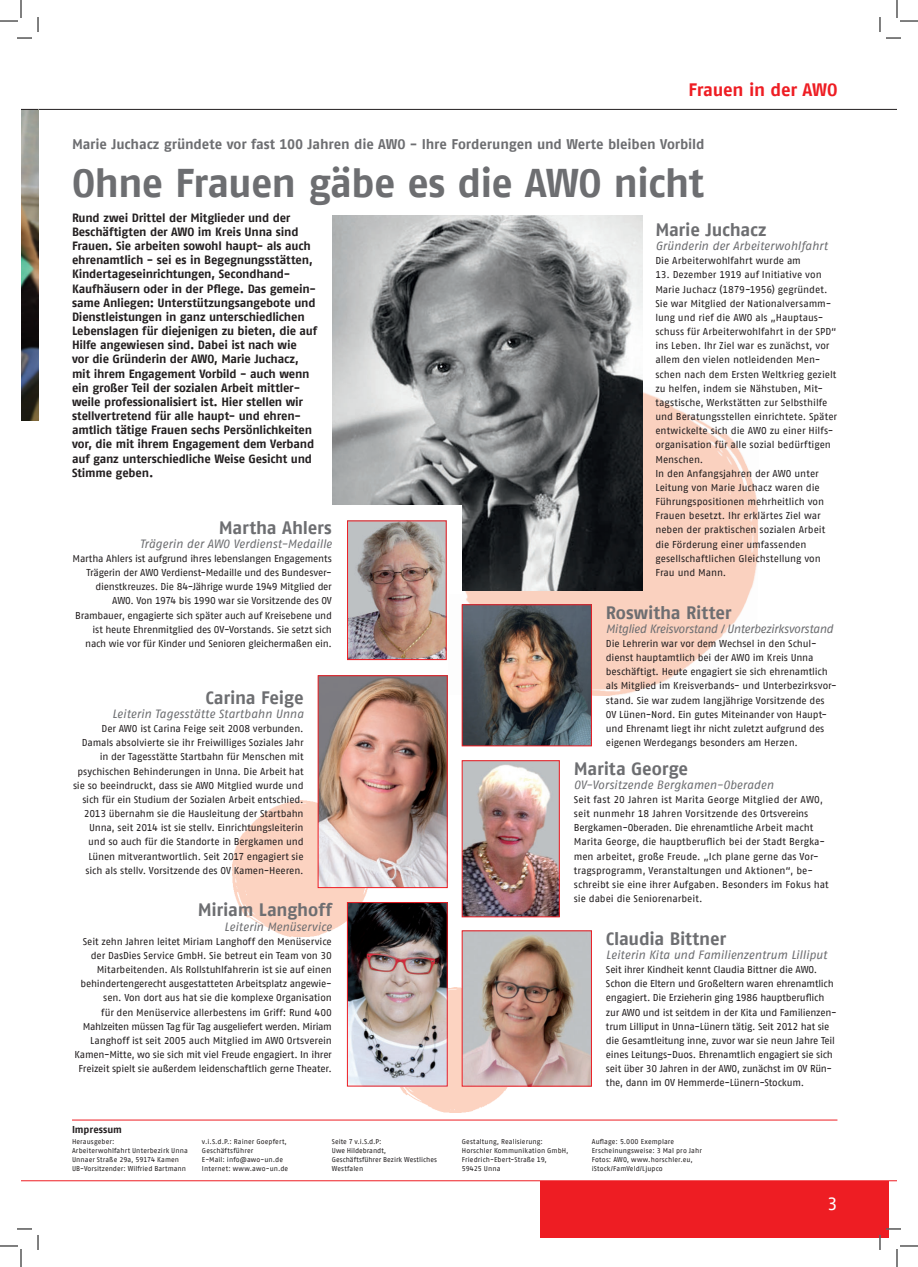
<style>
.page{position:relative;width:918px;height:1267px;background:#fff}
.page>*{position:absolute;margin:0;border:0;box-sizing:border-box;transform-origin:0 0}
.t1{font:700 40px "AWO Fago Office";letter-spacing:-.025em;color:#6d6e71}
.t2{font:700 18px "AWO Fago Office";letter-spacing:-.015em;color:#6d6e71}
.t3{font:700 18px "AWO Fago Office";letter-spacing:-.015em;color:#ee1d23}
.t4{font:18px "AWO Fago Office";color:#fff}
.t5{font:700 14px "AWO Fago Office";letter-spacing:-.01em;color:#6d6e71}
.t6{font:700 12px/14.2px "AWO Fago Office";letter-spacing:-.02em;color:#231f20}
.t7{font:italic 12px "AWO Fago Office";letter-spacing:-.01em;color:#6d6e71}
.t8{font:italic 12px "AWO Fago Office";letter-spacing:-.035em;color:#6d6e71}
.t9{font:10px/14.2px "AWO Fago Office";letter-spacing:-.01em;color:#231f20}
.t10{font:700 10px "AWO Fago Office";color:#231f20}
.t11{font:7px/9px "AWO Fago Office";letter-spacing:.01em;color:#231f20}
</style>
<div class="page">
<div style="left:540px;top:1180px;width:348px;height:57px;background:#ee1d23"></div>
<svg style="left:21px;top:1180px;width:17px;height:1px"></svg>
<hr style="left:38px;top:109px;width:859px;height:1px;background:#231f20">
<img style="left:21px;top:110px;width:17px;height:310px">
<img style="left:232px;top:801px;width:137px;height:136px">
<img style="left:392px;top:987px;width:125px;height:125px">
<img style="left:461px;top:385px;width:297px;height:312px">
<hr style="left:38px;top:1180px;width:859px;height:1px;background:#ee1d23">
<svg style="left:21px;top:109px;width:17px;height:1px"></svg>
<img style="left:349px;top:904px;width:97px;height:180px">
<div style="left:347px;top:902px;width:101px;height:184px;border:1px solid #ee1d23"></div>
<img style="left:464px;top:932px;width:126px;height:152px">
<div style="left:462px;top:930px;width:130px;height:156px;border:1px solid #ee1d23"></div>
<img style="left:320px;top:677px;width:126px;height:209px">
<div style="left:318px;top:675px;width:130px;height:213px;border:1px solid #ee1d23"></div>
<img style="left:464px;top:762px;width:94px;height:153px">
<div style="left:462px;top:760px;width:98px;height:157px;border:1px solid #ee1d23"></div>
<img style="left:333px;top:216px;width:309px;height:374px">
<div style="left:332px;top:505px;width:130px;height:89px;background:#fff"></div>
<img style="left:349px;top:522px;width:95px;height:136px">
<div style="left:347px;top:520px;width:99px;height:140px;border:1px solid #ee1d23"></div>
<img style="left:464px;top:606px;width:126px;height:138px">
<div style="left:462px;top:604px;width:130px;height:142px;border:1px solid #ee1d23"></div>
<hr style="left:72px;top:1119px;width:765px;height:1px;background:#ee1d23">
<svg style="left:17px;top:1228px;width:15px;height:1px"></svg>
<svg style="left:886px;top:1228px;width:15px;height:1px"></svg>
<svg style="left:37px;top:1235px;width:2px;height:15px"></svg>
<svg style="left:879px;top:1235px;width:2px;height:15px"></svg>
<svg style="left:0;top:0;width:39px;height:39px"></svg>
<svg style="left:0;top:1245px;width:22px;height:22px"></svg>
<svg style="left:879px;top:0;width:39px;height:39px"></svg>
<svg style="left:896px;top:1245px;width:22px;height:22px"></svg>
<h2 class="t3" style="left:689px;top:81px;width:150px">Frauen in der AWO</h2>
<h3 class="t5" style="left:72px;top:138px;width:634px">Marie Juchacz gründete vor fast 100 Jahren die AWO - Ihre Forderungen und Werte bleiben Vorbild</h3>
<h1 class="t1" style="left:72px;top:164px;width:634px">Ohne Frauen gäbe es die AWO nicht</h1>
<p class="t6" style="left:72px;top:211px;width:247px">Rund zwei Drittel der Mitglieder und der Beschäftigten der AWO im Kreis Unna sind Frauen. Sie arbeiten sowohl haupt- als auch ehrenamtlich - sei es in Begegnungsstätten, Kindertageseinrichtungen, Secondhand-Kaufhäusern oder in der Pflege. Das gemein&shy;same Anliegen: Unterstützungsangebote und Dienstleistungen in ganz unterschiedlichen Lebenslagen für diejenigen zu bieten, die auf Hilfe angewiesen sind. Dabei ist nach wie<br>vor die Gründerin der AWO, Marie Juchacz, mit ihrem Engagement Vorbild - auch wenn ein großer Teil der sozialen Arbeit mittler&shy;weile professionalisiert ist. Hier stellen wir stellvertretend für alle haupt- und ehren&shy;amtlich tätige Frauen sechs Persönlichkeiten vor, die mit ihrem Engagement dem Verband auf ganz unterschiedliche Weise Gesicht und Stimme geben.</p>
<h2 class="t2" style="left:219px;top:518px;width:114px">Martha Ahlers</h2>
<p class="t7" style="left:140px;top:539px;width:194px">Trägerin der AWO Verdienst-Medaille</p>
<p class="t9" style="left:73px;top:551px;width:261px;text-align:right">Martha Ahlers ist aufgrund ihres lebenslangen Engagements Trägerin der AWO Verdienst-Medaille und des Bundesver&shy;dienstkreuzes. Die 84-Jährige wurde 1949 Mitglied der AWO. Von 1974 bis 1990 war sie Vorsitzende des OV Brambauer, engagierte sich später auch auf Kreisebene und ist heute Ehrenmitglied des OV-Vorstands. Sie setzt sich nach wie vor für Kinder und Senioren gleichermaßen ein.</p>
<h2 class="t2" style="left:205px;top:689px;width:100px">Carina Feige</h2>
<p class="t7" style="left:112px;top:709px;width:193px">Leiterin Tagesstätte Startbahn Unna</p>
<p class="t9" style="left:73px;top:721px;width:232px;text-align:right">Der AWO ist Carina Feige seit 2008 verbunden.<br>Damals absolvierte sie ihr Freiwilliges Soziales Jahr in der Tagesstätte Startbahn für Menschen mit psychischen Behinderungen in Unna. Die Arbeit hat sie so beeindruckt, dass sie AWO Mitglied wurde und sich für ein Studium der Sozialen Arbeit entschied.<br>2013 übernahm sie die Hausleitung der Startbahn Unna, seit 2014 ist sie stellv. Einrichtungsleiterin und so auch für die Standorte in Bergkamen und Lünen mitverantwortlich. Seit 2017 engagiert sie sich als stellv. Vorsitzende des OV Kamen-Heeren.</p>
<h2 class="t2" style="left:198px;top:901px;width:136px">Miriam Langhoff</h2>
<p class="t7" style="left:224px;top:921px;width:109px">Leiterin Menüservice</p>
<p class="t9" style="left:75px;top:934px;width:259px;text-align:right">Seit zehn Jahren leitet Miriam Langhoff den Menüservice der DasDies Service GmbH. Sie betreut ein Team von 30<br>Mitarbeitenden. Als Rollstuhlfahrerin ist sie auf einen behindertengerecht ausgestatteten Arbeitsplatz angewie&shy;sen. Von dort aus hat sie die komplexe Organisation<br>für den Menüservice allerbestens im Griff: Rund 400<br>Mahlzeiten müssen Tag für Tag ausgeliefert werden. Miriam Langhoff ist seit 2005 auch Mitglied im AWO Ortsverein Kamen-Mitte, wo sie sich mit viel Freude engagiert. In ihrer Freizeit spielt sie außerdem leidenschaftlich gerne Theater.</p>
<p class="t10" style="left:72px;top:1124px;width:51px">Impressum</p>
<h2 class="t2" style="left:655px;top:221px;width:113px">Marie Juchacz</h2>
<p class="t7" style="left:655px;top:241px;width:174px">Gründerin der Arbeiterwohlfahrt</p>
<p class="t9" style="left:655px;top:254px;width:147px">Die Arbeiterwohlfahrt wurde am</p>
<p class="t9" style="left:655px;top:268px;width:183px">13. Dezember 1919 auf Initiative von Marie Juchacz (1879-1956) gegründet.<br>Sie war Mitglied der Nationalversamm&shy;lung und rief die AWO als „Hauptaus&shy;schuss für Arbeiterwohlfahrt in der SPD“ ins Leben. Ihr Ziel war es zunächst, vor allem den vielen notleidenden Men&shy;schen nach dem Ersten Weltkrieg gezielt zu helfen, indem sie Nähstuben, Mit&shy;tagstische, Werkstätten zur Selbsthilfe und Beratungsstellen einrichtete. Später entwickelte sich die AWO zu einer Hilfs&shy;organisation für alle sozial bedürftigen Menschen.<br>In den Anfangsjahren der AWO unter Leitung von Marie Juchacz waren die Führungspositionen mehrheitlich von Frauen besetzt. Ihr erklärtes Ziel war neben der praktischen sozialen Arbeit die Förderung einer umfassenden gesellschaftlichen Gleichstellung von Frau und Mann.</p>
<h2 class="t2" style="left:606px;top:603px;width:127px">Roswitha Ritter</h2>
<p class="t8" style="left:606px;top:624px;width:229px">Mitglied Kreisvorstand / Unterbezirksvorstand</p>
<p class="t9" style="left:606px;top:636px;width:232px">Die Lehrerin war vor dem Wechsel in den Schul&shy;dienst hauptamtlich bei der AWO im Kreis Unna beschäftigt. Heute engagiert sie sich ehrenamtlich als Mitglied im Kreisverbands- und Unterbezirksvor&shy;stand. Sie war zudem langjährige Vorsitzende des OV Lünen-Nord. Ein gutes Miteinander von Haupt&shy;und Ehrenamt liegt ihr nicht zuletzt aufgrund des eigenen Werdegangs besonders am Herzen.</p>
<h2 class="t2" style="left:574px;top:759px;width:116px">Marita George</h2>
<p class="t7" style="left:574px;top:780px;width:201px">OV-Vorsitzende Bergkamen-Oberaden</p>
<p class="t9" style="left:574px;top:792px;width:256px">Seit fast 20 Jahren ist Marita George Mitglied der AWO, seit nunmehr 18 Jahren Vorsitzende des Ortsvereins Bergkamen-Oberaden. Die ehrenamtliche Arbeit macht Marita George, die hauptberuflich bei der Stadt Bergka&shy;men arbeitet, große Freude. „Ich plane gerne das Vor&shy;tragsprogramm, Veranstaltungen und Aktionen“, be&shy;schreibt sie eine ihrer Aufgaben. Besonders im Fokus hat sie dabei die Seniorenarbeit.</p>
<h2 class="t2" style="left:606px;top:929px;width:122px">Claudia Bittner</h2>
<p class="t7" style="left:606px;top:950px;width:223px">Leiterin Kita und Familienzentrum Lilliput</p>
<p class="t9" style="left:606px;top:962px;width:232px">Seit ihrer Kindheit kennt Claudia Bittner die AWO.<br>Schon die Eltern und Großeltern waren ehrenamtlich engagiert. Die Erzieherin ging 1986 hauptberuflich zur AWO und ist seitdem in der Kita und Familienzen&shy;trum Lilliput in Unna-Lünern tätig. Seit 2012 hat sie die Gesamtleitung inne, zuvor war sie neun Jahre Teil eines Leitungs-Duos. Ehrenamtlich engagiert sie sich seit über 30 Jahren in der AWO, zunächst im OV Rün&shy;the, dann im OV Hemmerde-Lünern-Stockum.</p>
<p class="t11" style="left:72px;top:1137px;width:117px">Herausgeber:<br>Arbeiterwohlfahrt Unterbezirk Unna<br>Unnaer Straße 29a, 59174 Kamen<br>UB-Vorsitzender: Wilfried Bartmann</p>
<p class="t11" style="left:202px;top:1137px;width:88px">v.i.S.d.P.: Rainer Goepfert,<br>Geschäftsführer<br>E-Mail: info@awo-un.de<br>Internet: www.awo-un.de</p>
<p class="t11" style="left:332px;top:1137px;width:107px">Seite 7 v.i.S.d.P:<br>Uwe Hildebrandt,<br>Geschäftsführer Bezirk Westliches<br>Westfalen</p>
<p class="t11" style="left:462px;top:1137px;width:108px">Gestaltung, Realisierung:<br>Horschler Kommunikation GmbH,<br>Friedrich-Ebert-Straße 19,<br>59425 Unna</p>
<p class="t11" style="left:592px;top:1137px;width:112px">Auflage: 5.000 Exemplare<br>Erscheinungsweise: 3 Mal pro Jahr<br>Fotos: AWO, www.horschler.eu, iStock/FamVeld/Ljupco</p>
<h2 class="t4" style="left:827px;top:1195px;width:12px">3</h2>
</div>
